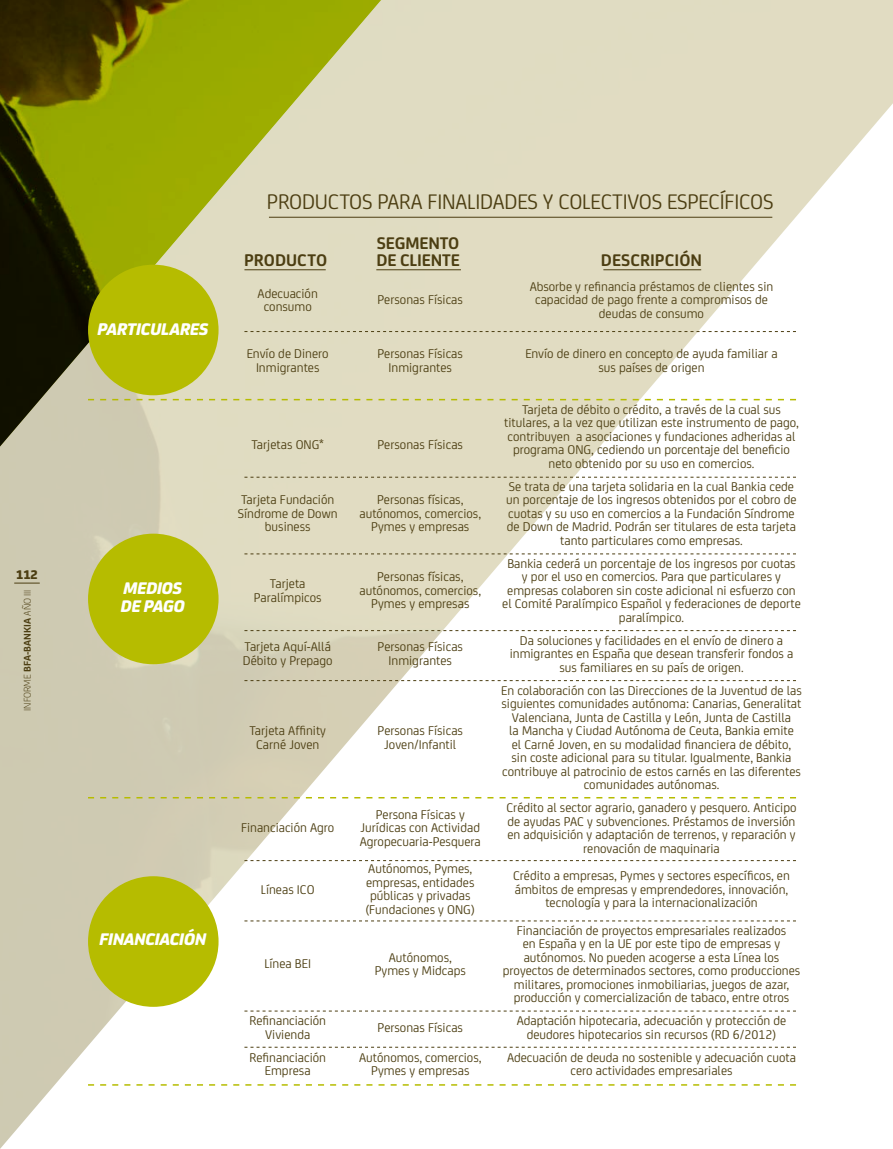
<style>
.page{position:relative;width:893px;height:1149px;background:#fff}
.page>*{position:absolute;margin:0;border:0;box-sizing:border-box;transform-origin:0 0}
.t1{font:22.5px "Bankia";letter-spacing:-.01em;color:#4c3e12}
.t2{font:700 18px/16.5px "Bankia";letter-spacing:-.01em;color:#4c3e12}
.t3{font:italic 800 18px/18px "Bankia";letter-spacing:-.03em;color:#fff}
.t4{font:13.5px/13.5px "Bankia";color:#4c3e12;text-align:center}
.t5{font:800 13.5px "Bankia";color:#4c3e12}
.t6{font:300 10.5px "Bankia";color:#4c3e12}
.s1{font-weight:700}
</style>
<div class="page">
<img style="left:0;top:0;width:893px;height:1148px">
<svg style="left:0;top:0;width:408px;height:496px;background:#aaab6a"></svg>
<svg style="left:14px;top:582px;width:26px;height:1px"></svg>
<hr style="left:269px;top:217px;width:503px;height:1px;background:#4c3e12">
<svg style="left:244px;top:331px;width:552px;height:1px"></svg>
<svg style="left:88px;top:399px;width:708px;height:1px"></svg>
<svg style="left:244px;top:476px;width:552px;height:1px"></svg>
<svg style="left:244px;top:553px;width:552px;height:1px"></svg>
<svg style="left:244px;top:680px;width:552px;height:1px"></svg>
<svg style="left:88px;top:796px;width:708px;height:2px"></svg>
<svg style="left:244px;top:860px;width:552px;height:1px"></svg>
<svg style="left:244px;top:920px;width:552px;height:1px"></svg>
<svg style="left:244px;top:1010px;width:552px;height:1px"></svg>
<svg style="left:244px;top:1046px;width:552px;height:1px"></svg>
<svg style="left:88px;top:1083px;width:708px;height:2px"></svg>
<div style="left:88px;top:533px;width:131px;height:131px;background:#b6bc00;border-radius:50%"></div>
<div style="left:88px;top:264px;width:131px;height:131px;background:#b6bc00;border-radius:50%"></div>
<div style="left:88px;top:876px;width:131px;height:130px;background:#b6bc00;border-radius:50%"></div>
<hr style="left:244px;top:269px;width:82px;height:1px;background:#4c3e12">
<hr style="left:376px;top:269px;width:85px;height:1px;background:#4c3e12">
<hr style="left:603px;top:269px;width:98px;height:1px;background:#4c3e12">
<svg style="left:244px;top:630px;width:552px;height:1px"></svg>
<p class="t5" style="left:16px;top:563px;width:24px">112</p>
<p class="t6" style="left:20px;top:710px;width:123px;rotate:-90deg">INFORME <span class="s1">BFA-BANKIA</span> AÑO III</p>
<h2 class="t3" style="left:97px;top:318px;width:10px">PARTI</h2>
<h2 class="t3" style="left:141px;top:318px;width:69px">CULARES</h2>
<h2 class="t3" style="left:121px;top:577px;width:63px">MEDIOS<br>DE PAGO</h2>
<h2 class="t3" style="left:100px;top:928px;width:20px">FINAN</h2>
<h2 class="t3" style="left:146px;top:928px;width:44px">CIA CIÓN</h2>
<h1 class="t1" style="left:267px;top:185px;width:508px">PRODUCTOS PARA FINALIDADES Y COLECTIVOS ESPECÍFICOS</h1>
<h2 class="t2" style="left:244px;top:250px;width:12px">PROD</h2>
<h2 class="t2" style="left:286px;top:250px;width:22px">UCTO</h2>
<h2 class="t2" style="left:376px;top:234px;width:76px">SEGMENTO<br>DE CLIENTE</h2>
<p class="t4" style="left:258px;top:285px;width:62px">Adecuación consumo</p>
<p class="t4" style="left:377px;top:292px;width:87px">Personas Físicas</p>
<h2 class="t2" style="left:601px;top:250px;width:11px">DESCR</h2>
<h2 class="t2" style="left:650px;top:250px;width:53px">IPCIÓN</h2>
<p class="t4" style="left:530px;top:278px;width:245px">Absorbe y refinancia préstamos de clientes sin capacidad de pago frente a compromisos de deudas de consumo</p>
<p class="t4" style="left:247px;top:346px;width:83px">Envío de Dinero<br>Inmigrantes</p>
<p class="t4" style="left:377px;top:346px;width:87px">Personas Físicas<br>Inmigrantes</p>
<p class="t4" style="left:525px;top:346px;width:254px">Envío de dinero en concepto de ayuda familiar a sus países de origen</p>
<p class="t4" style="left:251px;top:437px;width:74px">Tarjetas ONG*</p>
<p class="t4" style="left:378px;top:437px;width:87px">Personas Físicas</p>
<p class="t4" style="left:238px;top:492px;width:101px">Tarjeta Fundación<br>Síndrome de Down business</p>
<p class="t4" style="left:359px;top:492px;width:123px">Personas físicas, autónomos, comercios,<br>Pymes y empresas</p>
<p class="t4" style="left:254px;top:575px;width:69px">Tarjeta<br>Paralímpicos</p>
<p class="t4" style="left:359px;top:569px;width:123px">Personas físicas, autónomos, comercios,<br>Pymes y empresas</p>
<p class="t4" style="left:504px;top:401px;width:296px">Tarjeta de débito o crédito, a través de la cual sus titulares, a la vez que utilizan este instrumento de pago, contribuyen a asociaciones y fundaciones adheridas al programa ONG, cediendo un porcentaje del beneficio neto obtenido por su uso en comercios.</p>
<p class="t4" style="left:506px;top:478px;width:292px">Se trata de una tarjeta solidaria en la cual Bankia cede un porcentaje de los ingresos obtenidos por el cobro de cuotas y su uso en comercios a la Fundación Síndrome de Down de Madrid. Podrán ser titulares de esta tarjeta tanto particulares como empresas.</p>
<p class="t4" style="left:502px;top:555px;width:300px">Bankia cederá un porcentaje de los ingresos por cuotas<br>y por el uso en comercios. Para que particulares y empresas colaboren sin coste adicional ni esfuerzo con el Comité Paralímpico Español y federaciones de deporte paralímpico.</p>
<p class="t4" style="left:243px;top:639px;width:91px;text-align:left">Tarjeta Aquí-Allá<br>Débito y Prepago</p>
<p class="t4" style="left:378px;top:639px;width:87px">Personas Físicas<br>Inmigrantes</p>
<p class="t4" style="left:510px;top:632px;width:285px">Da soluciones y facilidades en el envío de dinero a inmigrantes en España que desean transferir fondos a sus familiares en su país de origen.</p>
<p class="t4" style="left:249px;top:722px;width:78px">Tarjeta Affinity<br>Carné Joven</p>
<p class="t4" style="left:378px;top:722px;width:87px">Personas Físicas<br>Joven/Infantil</p>
<p class="t4" style="left:501px;top:682px;width:302px">En colaboración con las Direcciones de la Juventud de las siguientes comunidades autónoma: Canarias, Generalitat Valenciana, Junta de Castilla y León, Junta de Castilla<br>la Mancha y Ciudad Autónoma de Ceuta, Bankia emite<br>el Carné Joven, en su modalidad financiera de débito,<br>sin coste adicional para su titular. Igualmente, Bankia contribuye al patrocinio de estos carnés en las diferentes comunidades autónomas.</p>
<p class="t4" style="left:241px;top:820px;width:95px">Financiación Agro</p>
<p class="t4" style="left:261px;top:881px;width:55px">Líneas ICO</p>
<p class="t4" style="left:360px;top:806px;width:123px">Persona Físicas y<br>Jurídicas con Actividad<br>Agropecuaria-Pesquera</p>
<p class="t4" style="left:506px;top:799px;width:292px">Crédito al sector agrario, ganadero y pesquero. Anticipo de ayudas PAC y subvenciones. Préstamos de inversión en adquisición y adaptación de terrenos, y reparación y renovación de maquinaria</p>
<p class="t4" style="left:365px;top:861px;width:111px">Autónomos, Pymes, empresas, entidades públicas y privadas (Fundaciones y ONG)</p>
<p class="t4" style="left:513px;top:867px;width:278px">Crédito a empresas, Pymes y sectores específicos, en ámbitos de empresas y emprendedores, innovación, tecnología y para la internacionalización</p>
<p class="t4" style="left:264px;top:956px;width:48px">Línea BEI</p>
<p class="t4" style="left:375px;top:949px;width:93px">Autónomos,<br>Pymes y Midcaps</p>
<p class="t4" style="left:503px;top:922px;width:299px">Financiación de proyectos empresariales realizados<br>en España y en la UE por este tipo de empresas y autónomos. No pueden acogerse a esta Línea los proyectos de determinados sectores, como producciones militares, promociones inmobiliarias, juegos de azar, producción y comercialización de tabaco, entre otros</p>
<p class="t4" style="left:249px;top:1012px;width:78px">Refinanciación<br>Vivienda</p>
<p class="t4" style="left:378px;top:1019px;width:87px">Personas Físicas</p>
<p class="t4" style="left:517px;top:1012px;width:271px">Adaptación hipotecaria, adecuación y protección de deudores hipotecarios sin recursos (RD 6/2012)</p>
<p class="t4" style="left:249px;top:1049px;width:78px">Refinanciación<br>Empresa</p>
<p class="t4" style="left:359px;top:1049px;width:124px">Autónomos, comercios,<br>Pymes y empresas</p>
<p class="t4" style="left:507px;top:1049px;width:290px">Adecuación de deuda no sostenible y adecuación cuota cero actividades empresariales</p>
</div>
